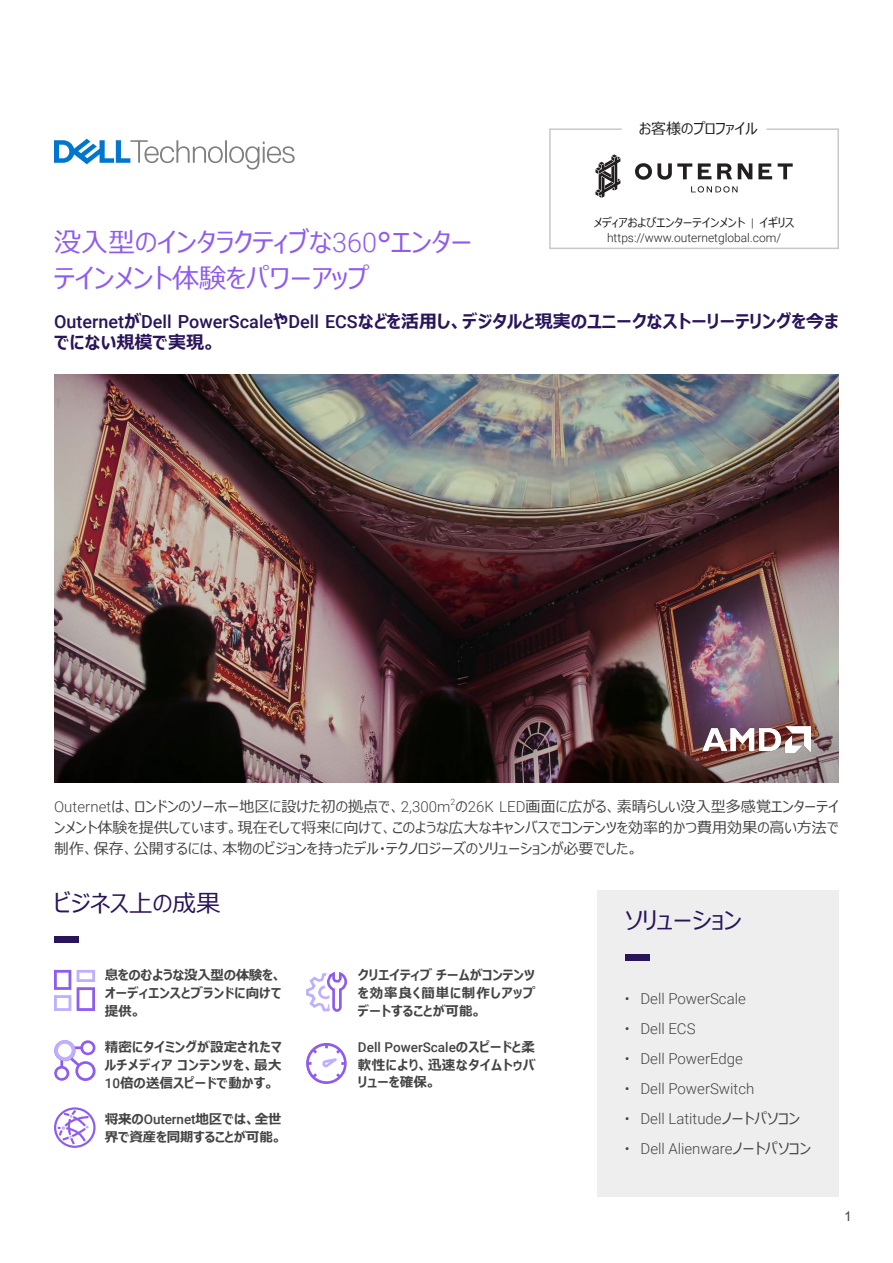
<style>
.page{position:relative;width:893px;height:1263px;background:#fff}
.page>*{position:absolute;margin:0;border:0;box-sizing:border-box;transform-origin:0 0}
.t1{font:27px/36px "Meiryo UI";color:#8e5cef}
.t2{font:24px "Meiryo UI";color:#2a145a}
.t3{font:700 18px/21px "Meiryo UI";color:#2a145a}
.t4{font:15px/21px "Meiryo UI";color:#444}
.t5{font:300 15px "Roboto";color:#444}
.t6{font:15px "Meiryo UI";color:#231f20}
.t7{font:700 13.5px/18px "Meiryo UI";color:#444;text-align:justify}
.t8{font:700 13.5px/18px "Meiryo UI";letter-spacing:-.02em;color:#444}
.t9{font:700 13.5px/17.4px "Meiryo UI";letter-spacing:.03em;color:#444}
.t10{font:500 13.5px "Roboto";color:#444}
.t11{font:13.5px "Arial";color:#444}
.t12{font:300 12px "Roboto";color:#231f20}
.t13{font:12px "Meiryo UI";color:#231f20}
.t14{font:300 8.7px "Roboto";color:#444}
.s1{font-family:"Roboto";font-weight:300}
.s2{font-family:"Roboto";font-weight:500}
.s3{font-family:"Meiryo UI";font-weight:700}
.s4{font-family:"Meiryo UI";font-weight:400}
</style>
<div class="page">
<img style="left:54px;top:374px;width:785px;height:409px">
<div style="left:598px;top:890px;width:241px;height:307px;background:#eee"></div>
<div style="left:625px;top:954px;width:24px;height:6px;background:#2a145a"></div>
<svg style="left:54px;top:139px;width:241px;height:31px"></svg>
<svg style="left:54px;top:1107px;width:42px;height:41px"></svg>
<div style="left:54px;top:936px;width:25px;height:6px;background:#2a145a"></div>
<svg style="left:306px;top:972px;width:41px;height:40px"></svg>
<svg style="left:54px;top:970px;width:17px;height:41px"></svg>
<svg style="left:77px;top:970px;width:18px;height:41px"></svg>
<svg style="left:54px;top:1040px;width:42px;height:41px"></svg>
<div style="left:54px;top:1040px;width:21px;height:21px;border:4px solid #beafff;border-radius:50%"></div>
<svg style="left:306px;top:1043px;width:41px;height:41px"></svg>
<img style="left:702px;top:726px;width:108px;height:26px">
<svg style="left:549px;top:128px;width:290px;height:121px"></svg>
<h1 class="t1" style="left:54px;top:226px;width:420px">没入型のインタラクティブな<span class="s1">360</span>°エンターテインメント体験をパワーアップ</h1>
<p class="t6" style="left:639px;top:119px;width:120px">お客様のプロファイル</p>
<p class="t13" style="left:594px;top:215px;width:202px">メディアおよびエンターテインメント <span class="s1">|</span> イギリス</p>
<p class="t12" style="left:607px;top:229px;width:176px">https://www.outernetglobal.com/</p>
<p class="t3" style="left:54px;top:312px;width:786px"><span class="s2">Outernet</span>が<span class="s2">Dell PowerScale</span>や<span class="s2">Dell ECS</span>などを活用し、デジタルと現実のユニークなストーリーテリングを今までにない規模で実現。</p>
<p class="t14" style="left:451px;top:796px;width:6px">2</p>
<p class="t4" style="left:54px;top:818px;width:787px">ンメント体験を提供しています。現在そして将来に向けて、このような広大なキャンバスでコンテンツを効率的かつ費用効果の高い方法で制作、保存、公開するには、本物のビジョンを持ったデル・テクノロジーズのソリューションが必要でした。</p>
<p class="t4" style="left:54px;top:797px;width:786px"><span class="s1">Outernet</span>は、ロンドンのソーホー地区に設けた初の拠点で、<span class="s1">2,300m</span> の<span class="s1">26K LED</span>画面に広がる、素晴らしい没入型多感覚エンターテイ</p>
<h2 class="t2" style="left:54px;top:887px;width:168px">ビジネス上の成果</h2>
<p class="t7" style="left:105px;top:967px;width:179px">息をのむような没入型の体験を、オーディエンスとブランドに向けて提供。</p>
<p class="t7" style="left:105px;top:1039px;width:178px">精密にタイミングが設定されたマルチメディアコンテンツを、最大<span class="s2">10</span>倍の送信スピードで動かす。</p>
<p class="t8" style="left:105px;top:1111px;width:179px">将来の<span class="s2">Outernet</span>地区では、全世界で資産を同期することが可能。</p>
<p class="t7" style="left:358px;top:967px;width:178px">クリエイティブチームがコンテンツを効率良く簡単に制作しアップデートすることが可能。</p>
<p class="t10" style="left:358px;top:1038px;width:178px">Dell PowerScale<span class="s3">のスピードと柔</span></p>
<p class="t9" style="left:358px;top:1057px;width:178px">軟性により、迅速なタイムトゥバリューを確保。</p>
<h2 class="t2" style="left:625px;top:903px;width:119px">ソリューション</h2>
<p class="t5" style="left:625px;top:988px;width:123px">• Dell PowerScale</p>
<p class="t5" style="left:625px;top:1018px;width:72px">• Dell ECS</p>
<p class="t5" style="left:625px;top:1048px;width:120px">• Dell PowerEdge</p>
<p class="t5" style="left:625px;top:1078px;width:131px">• Dell PowerSwitch</p>
<p class="t5" style="left:625px;top:1108px;width:177px">• Dell Latitude<span class="s4">ノートパソコン</span></p>
<p class="t5" style="left:625px;top:1138px;width:188px">• Dell Alienware<span class="s4">ノートパソコン</span></p>
<p class="t11" style="left:844px;top:1207px;width:9px">1</p>
</div>
